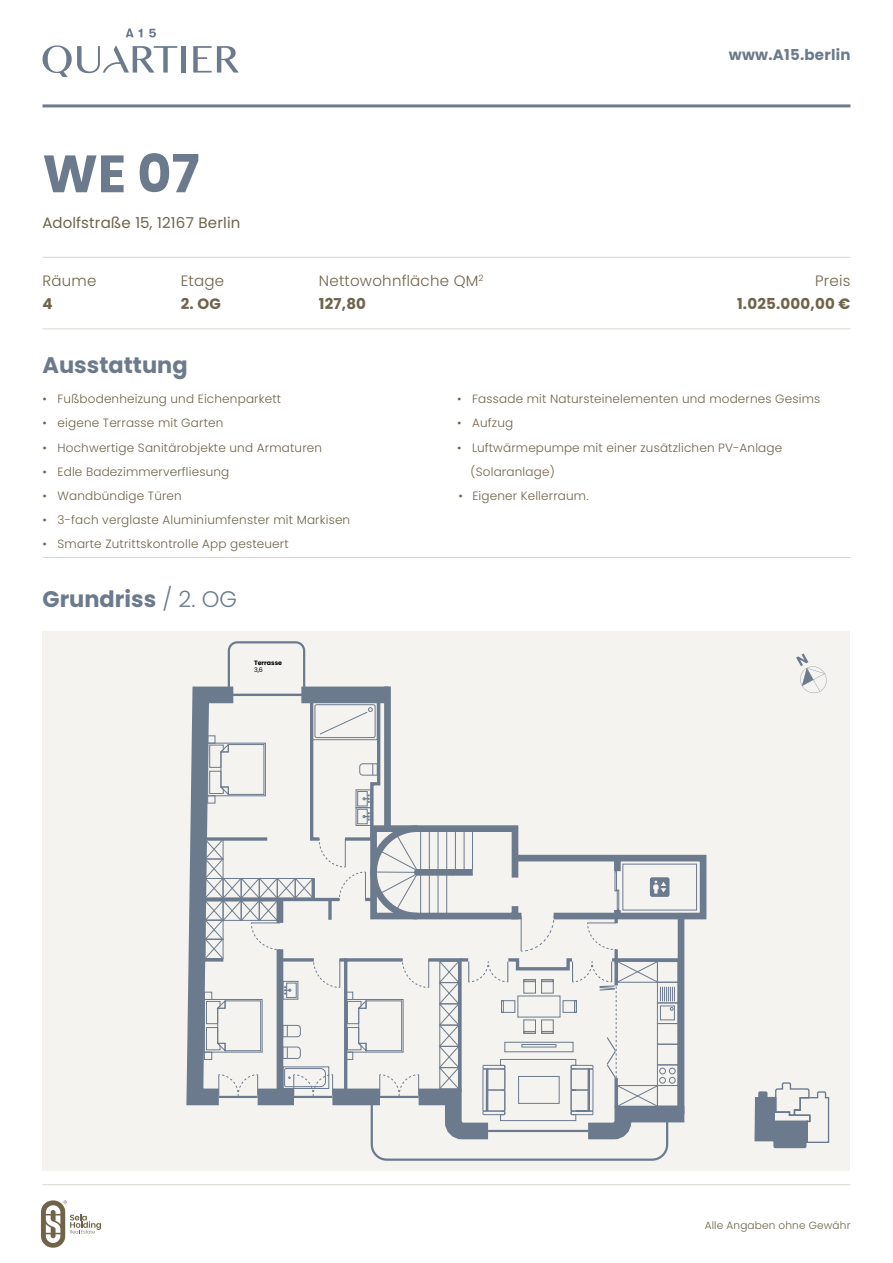
<style>
.page{position:relative;width:893px;height:1263px;background:#fff}
.page>*{position:absolute;margin:0;border:0;box-sizing:border-box;transform-origin:0 0}
.t1{font:700 52.5px "Poppins";color:#6b7a8c}
.t2{font:700 22.5px "Poppins";color:#6b7a8c}
.t3{font:300 15px "Poppins";letter-spacing:.015em;color:#70634a}
.t4{font:15px "Poppins";letter-spacing:.015em;color:#70634a}
.t5{font:700 15px "Poppins";letter-spacing:.015em;color:#70634a}
.t6{font:700 15px "Poppins";letter-spacing:.015em;color:#6b7a8c}
.t7{font:300 12px/24px "Poppins";letter-spacing:.015em;color:#70634a}
.t8{font:300 10.5px "Poppins";letter-spacing:.015em;color:#70634a}
.t9{font:700 6.3px "Poppins";color:#000}
.t10{font:6.3px "Poppins";color:#000}
.s1{font-weight:300}
</style>
<div class="page">
<hr style="left:43px;top:1184px;width:807px;height:1px;background:#d9d6cc">
<svg style="left:41px;top:1200px;width:60px;height:48px"></svg>
<hr style="left:43px;top:104px;width:807px;height:3px;background:#6b7a8c">
<svg style="left:126px;top:28px;width:16px;height:9px"></svg>
<svg style="left:149px;top:29px;width:7px;height:8px"></svg>
<hr style="left:182px;top:46px;width:4px;height:27px;background:#6b7a8c">
<svg style="left:193px;top:46px;width:46px;height:27px"></svg>
<svg style="left:43px;top:45px;width:134px;height:32px"></svg>
<div style="left:43px;top:631px;width:807px;height:539px;background:#f4f3f0"></div>
<svg style="left:186px;top:641px;width:521px;height:520px"></svg>
<hr style="left:43px;top:257px;width:807px;height:1px;background:#d9d6cc">
<hr style="left:43px;top:328px;width:807px;height:1px;background:#d9d6cc">
<hr style="left:43px;top:557px;width:807px;height:1px;background:#d9d6cc">
<svg style="left:796px;top:653px;width:31px;height:40px"></svg>
<svg style="left:754px;top:1082px;width:76px;height:67px"></svg>
<h1 class="t1" style="left:43px;top:143px;width:159px">WE 07</h1>
<p class="t4" style="left:43px;top:213px;width:200px">Adolfstraße 15, 12167 Berlin</p>
<p class="t6" style="left:729px;top:46px;width:123px">www.A15.berlin</p>
<p class="t3" style="left:43px;top:272px;width:55px">Räume</p>
<p class="t3" style="left:319px;top:272px;width:166px">Nettowohnfläche QM<sup>2</sup></p>
<p class="t3" style="left:181px;top:272px;width:45px">Etage</p>
<p class="t3" style="left:815px;top:272px;width:37px">Preis</p>
<p class="t5" style="left:43px;top:295px;width:12px">4</p>
<p class="t5" style="left:181px;top:295px;width:42px">2. OG</p>
<p class="t5" style="left:319px;top:295px;width:49px">127,80</p>
<p class="t5" style="left:737px;top:295px;width:115px">1.025.000,00 €</p>
<h2 class="t2" style="left:43px;top:352px;width:147px">Ausstattung</h2>
<p class="t7" style="left:43px;top:387px;width:240px">• Fußbodenheizung und Eichenparkett</p>
<p class="t7" style="left:43px;top:411px;width:182px">• eigene Terrasse mit Garten</p>
<p class="t7" style="left:43px;top:435px;width:281px">• Hochwertige Sanitärobjekte und Armaturen</p>
<p class="t7" style="left:43px;top:459px;width:188px">• Edle Badezimmerverfliesung</p>
<p class="t7" style="left:43px;top:483px;width:141px">• Wandbündige Türen</p>
<p class="t7" style="left:43px;top:507px;width:309px">• 3-fach verglaste Aluminiumfenster mit Markisen</p>
<p class="t7" style="left:43px;top:531px;width:248px">• Smarte Zutrittskontrolle App gesteuert</p>
<h2 class="t2" style="left:43px;top:585px;width:196px">Grundriss <span class="s1">/ 2. OG</span></h2>
<p class="t9" style="left:254px;top:659px;width:30px">Terrasse</p>
<p class="t10" style="left:254px;top:666px;width:10px">3,6</p>
<p class="t7" style="left:457px;top:387px;width:365px">• Fassade mit Natursteinelementen und modernes Gesims</p>
<p class="t7" style="left:457px;top:411px;width:58px">• Aufzug</p>
<p class="t7" style="left:471px;top:435px;width:313px;text-indent:-13px">• Luftwärmepumpe mit einer zusätzlichen PV-Anlage (Solaranlage)</p>
<p class="t7" style="left:459px;top:483px;width:131px">• Eigener Kellerraum.</p>
<p class="t8" style="left:705px;top:1219px;width:147px">Alle Angaben ohne Gewähr</p>
</div>
